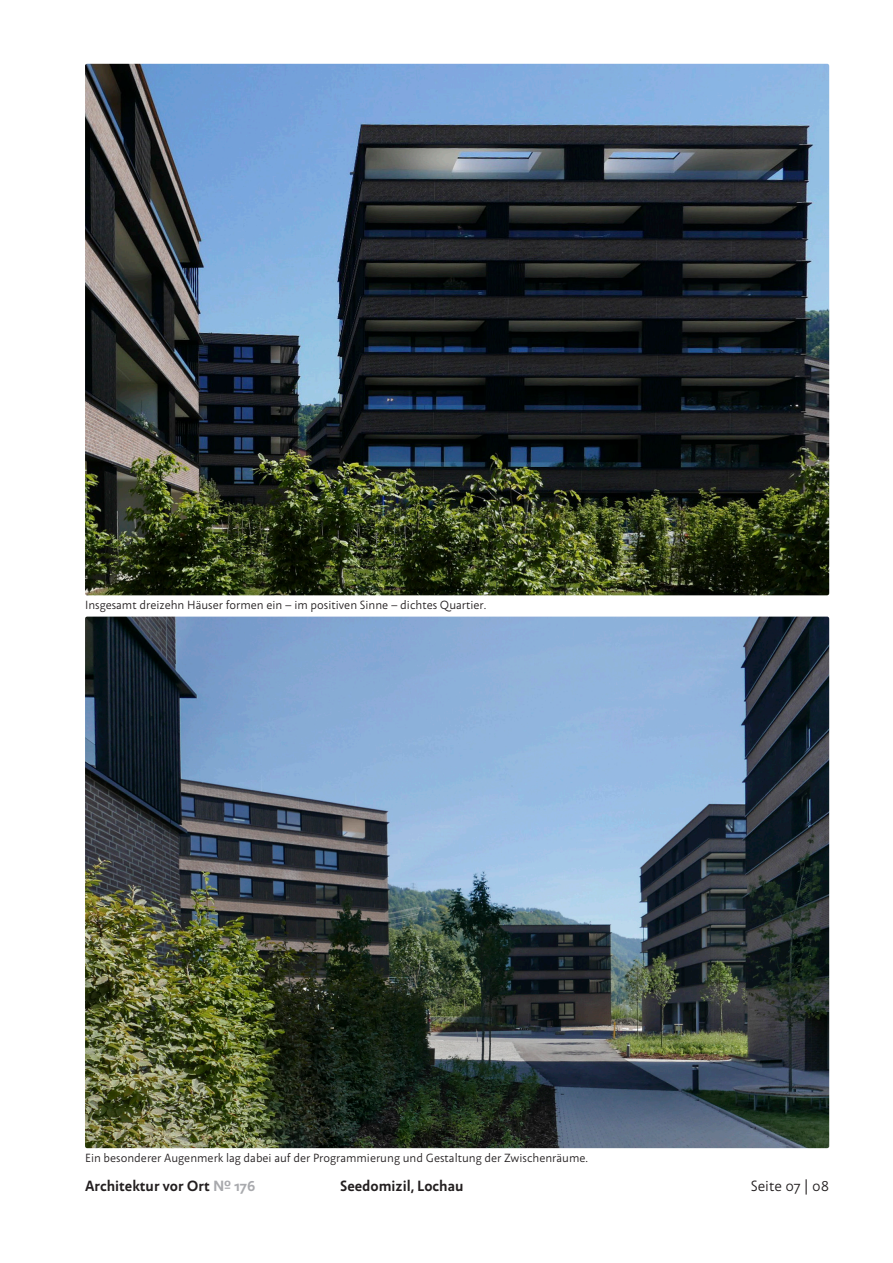
<style>
.page{position:relative;width:893px;height:1263px;background:#fff}
.page>*{position:absolute;margin:0;border:0;box-sizing:border-box;transform-origin:0 0}
.t1{font:700 15px "abc Alenavai";color:#231f20}
.t2{font:15px "abc Alenavai";color:#231f20}
.t3{font:12px "abc Alenavai";color:#231f20}
.s1{color:#a8a9ad}
</style>
<div class="page">
<img style="left:85px;top:617px;width:744px;height:531px">
<img style="left:85px;top:64px;width:744px;height:531px">
<p class="t3" style="left:85px;top:597px;width:403px">Insgesamt dreizehn Häuser formen ein – im positiven Sinne – dichtes Quartier.</p>
<p class="t3" style="left:85px;top:1150px;width:505px">Ein besonderer Augenmerk lag dabei auf der Programmierung und Gestaltung der Zwischenräume.</p>
<p class="t1" style="left:85px;top:1175px;width:172px">Architektur vor Ort <span class="s1">№ 176</span></p>
<p class="t1" style="left:340px;top:1175px;width:125px">Seedomizil, Lochau</p>
<p class="t2" style="left:751px;top:1175px;width:80px">Seite 07 | 08</p>
</div>
